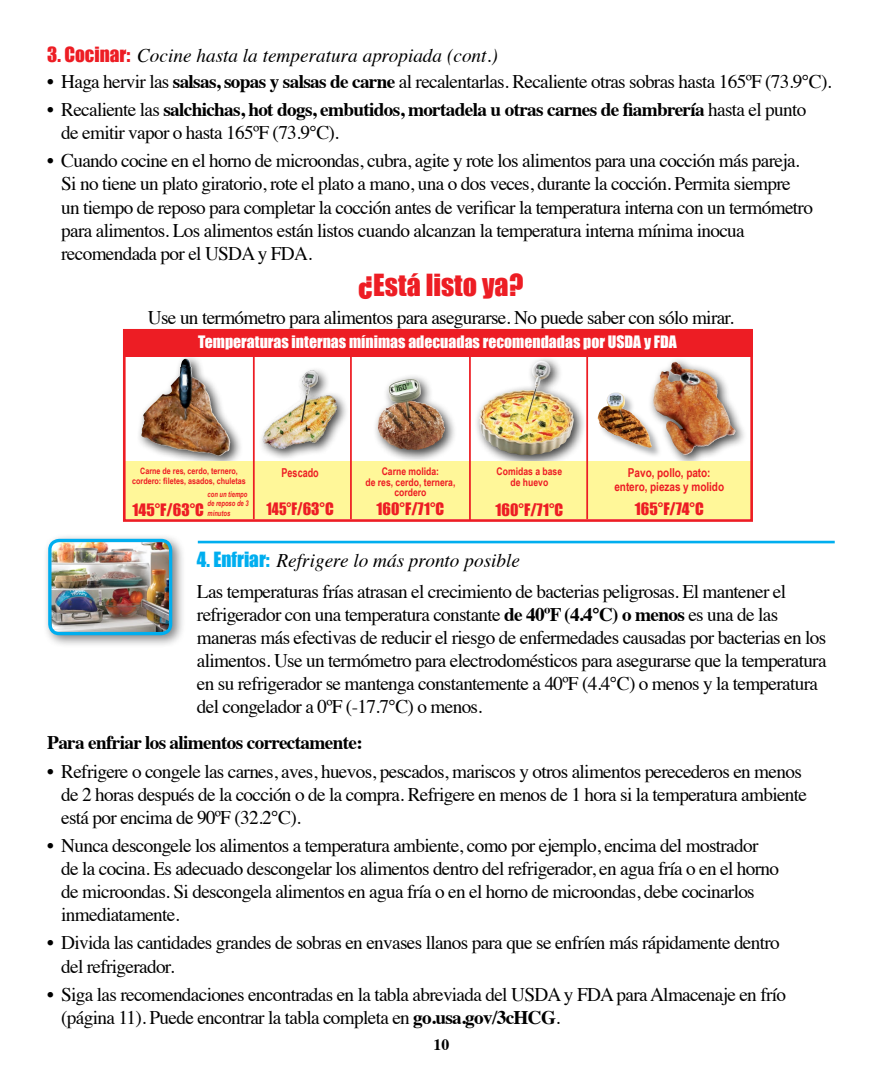
<style>
.page{position:relative;width:882px;height:1071px;background:#fff}
.page>*{position:absolute;margin:0;border:0;box-sizing:border-box;transform-origin:0 0}
.t1{font:28px "Impact";color:#ed1d24}
.t2{font:19.25px/23.1px "Times";letter-spacing:-.035em;color:#000}
.t3{font:700 19.25px/23.1px "Times";letter-spacing:-.035em;color:#000}
.t4{font:italic 19.25px "Times";color:#000}
.t5{font:15.75px "Impact";color:#fff}
.t6{font:15.75px "Impact";color:#ed1d24}
.t7{font:15.75px "Impact";color:#ed1d24;scale:.9 1}
.t8{font:700 15.75px "Times";color:#000}
.t9{font:700 12.25px "Arial Narrow";letter-spacing:-.005em;color:#ed1d24}
.t10{font:700 12.25px "Arial Narrow";letter-spacing:-.005em;color:#ed1d24;scale:.9 1}
.t11{font:700 10.5px/10.5px "Arial Narrow";color:#ed1d24;text-align:center}
.t12{font:700 8.75px/10.5px "Arial Narrow";color:#ed1d24;text-align:center}
.t13{font:italic 700 7.88px/9.5px "Arial Narrow";color:#ed1d24;scale:.9 1}
.s1{font-family:"Impact";font-style:normal;color:#ed1d24}
.s2{font-weight:700}
.s3{font-weight:400}
.s4{font-family:"Impact";font-style:normal;color:#00aeef}
</style>
<div class="page">
<div style="left:42px;top:533px;width:144px;height:115px;background:#58595b;opacity:.75"></div>
<img style="left:50px;top:542px;width:121px;height:91px">
<div style="left:48px;top:539px;width:124px;height:96px;border:3px solid #00aeef;border-radius:9px"></div>
<hr style="left:198px;top:541px;width:637px;height:2px;background:#00aeef">
<div style="left:136px;top:354px;width:107px;height:115px;background:#000;opacity:.75"></div>
<svg style="left:181px;top:359px;width:5px;height:6px"></svg>
<div style="left:258px;top:366px;width:91px;height:95px;background:#000;opacity:.75"></div>
<img style="left:258px;top:366px;width:85px;height:94px">
<div style="left:372px;top:373px;width:86px;height:90px;background:#000;opacity:.75"></div>
<img style="left:391px;top:379px;width:20px;height:5px">
<div style="left:473px;top:355px;width:114px;height:113px;background:#000;opacity:.75"></div>
<svg style="left:532px;top:361px;width:9px;height:13px"></svg>
<div style="left:648px;top:357px;width:100px;height:111px;background:#000;opacity:.75"></div>
<img style="left:670px;top:362px;width:10px;height:14px">
<div style="left:124px;top:461px;width:628px;height:58px;background:#fff799"></div>
<div style="left:124px;top:330px;width:629px;height:26px;background:#ed1d24"></div>
<hr style="left:253px;top:351px;width:2px;height:168px;background:#ed1d24">
<hr style="left:350px;top:355px;width:2px;height:164px;background:#ed1d24">
<hr style="left:469px;top:355px;width:2px;height:165px;background:#ed1d24">
<hr style="left:586px;top:351px;width:2px;height:168px;background:#ed1d24">
<div style="left:598px;top:392px;width:64px;height:66px;background:#939598;opacity:.75"></div>
<svg style="left:607px;top:393px;width:10px;height:10px"></svg>
<div style="left:123px;top:329px;width:630px;height:193px;border:3px solid #ed1d24"></div>
<p class="t4" style="left:47px;top:39px;width:452px"><span class="s1">3. Cocinar:</span> Cocine hasta la temperatura apropiada (cont.)</p>
<p class="t2" style="left:47px;top:68px;width:786px">• Haga hervir las <span class="s2">salsas, sopas y salsas de carne</span> al recalentarlas. Recaliente otras sobras hasta 165ºF (73.9°C).</p>
<p class="t3" style="left:61px;top:96px;width:747px;text-indent:-14px"><span class="s3">• Recaliente las</span> salchichas, hot dogs, embutidos, mortadela u otras carnes de fiambrería <span class="s3">hasta el punto de emitir vapor o hasta 165ºF (73.9°C).</span></p>
<p class="t2" style="left:61px;top:148px;width:753px;text-indent:-14px">• Cuando cocine en el horno de microondas, cubra, agite y rote los alimentos para una cocción más pareja.<br>Si no tiene un plato giratorio, rote el plato a mano, una o dos veces, durante la cocción. Permita siempre un tiempo de reposo para completar la cocción antes de verificar la temperatura interna con un termómetro para alimentos. Los alimentos están listos cuando alcanzan la temperatura interna mínima inocua recomendada por el USDA y FDA.</p>
<p class="t1" style="left:359px;top:263px;width:166px">¿Está listo ya?</p>
<p class="t2" style="left:148px;top:304px;width:588px">Use un termómetro para alimentos para asegurarse. No puede saber con sólo mirar.</p>
<p class="t5" style="left:198px;top:330px;width:480px">Temperaturas internas mínimas adecuadas recomendadas por USDA y FDA</p>
<p class="t12" style="left:132px;top:465px;width:115px">Carne de res, cerdo, ternero, cordero: filetes, asados, chuletas</p>
<p class="t6" style="left:133px;top:497px;width:73px">145°F/63°C</p>
<p class="t13" style="left:208px;top:489px;width:47px">con un tiempo de reposo de 3 minutos</p>
<p class="t10" style="left:282px;top:463px;width:43px">Pescado</p>
<p class="t7" style="left:267px;top:497px;width:76px">145°F/63°C</p>
<p class="t11" style="left:382px;top:466px;width:59px">Carne molida:</p>
<p class="t11" style="left:365px;top:476px;width:91px">de res, cerdo, ternera, cordero</p>
<p class="t6" style="left:377px;top:497px;width:69px">160°F/71°C</p>
<p class="t11" style="left:497px;top:466px;width:67px">Comidas a base de huevo</p>
<p class="t6" style="left:496px;top:497px;width:69px">160°F/71°C</p>
<p class="t9" style="left:628px;top:463px;width:84px">Pavo, pollo, pato:</p>
<p class="t9" style="left:614px;top:477px;width:111px">entero, piezas y molido</p>
<p class="t6" style="left:635px;top:497px;width:70px">165°F/74°C</p>
<p class="t4" style="left:197px;top:544px;width:325px"><span class="s4">4. Enfriar:</span> Refrigere lo más pronto posible</p>
<p class="t2" style="left:197px;top:578px;width:631px">Las temperaturas frías atrasan el crecimiento de bacterias peligrosas. El mantener el refrigerador con una temperatura constante <span class="s2">de 40ºF (4.4°C) o menos</span> es una de las maneras más efectivas de reducir el riesgo de enfermedades causadas por bacterias en los alimentos. Use un termómetro para electrodomésticos para asegurarse que la temperatura en su refrigerador se mantenga constantemente a 40ºF (4.4°C) o menos y la temperatura del congelador a 0ºF (-17.7°C) o menos.</p>
<p class="t3" style="left:47px;top:729px;width:317px">Para enfriar los alimentos correctamente:</p>
<p class="t2" style="left:61px;top:758px;width:747px;text-indent:-14px">• Refrigere o congele las carnes, aves, huevos, pescados, mariscos y otros alimentos perecederos en menos de 2 horas después de la cocción o de la compra. Refrigere en menos de 1 hora si la temperatura ambiente está por encima de 90ºF (32.2°C).</p>
<p class="t2" style="left:61px;top:832px;width:719px;text-indent:-14px">• Nunca descongele los alimentos a temperatura ambiente, como por ejemplo, encima del mostrador de la cocina. Es adecuado descongelar los alimentos dentro del refrigerador, en agua fría o en el horno de microondas. Si descongela alimentos en agua fría o en el horno de microondas, debe cocinarlos inmediatamente.</p>
<p class="t2" style="left:61px;top:930px;width:720px;text-indent:-14px">• Divida las cantidades grandes de sobras en envases llanos para que se enfríen más rápidamente dentro del refrigerador.</p>
<p class="t2" style="left:61px;top:981px;width:726px;text-indent:-14px">• Siga las recomendaciones encontradas en la tabla abreviada del USDA y FDA para Almacenaje en frío (página 11). Puede encontrar la tabla completa en <span class="s2">go.usa.gov/3cHCG</span>.</p>
<p class="t8" style="left:433px;top:1030px;width:17px">10</p>
</div>
